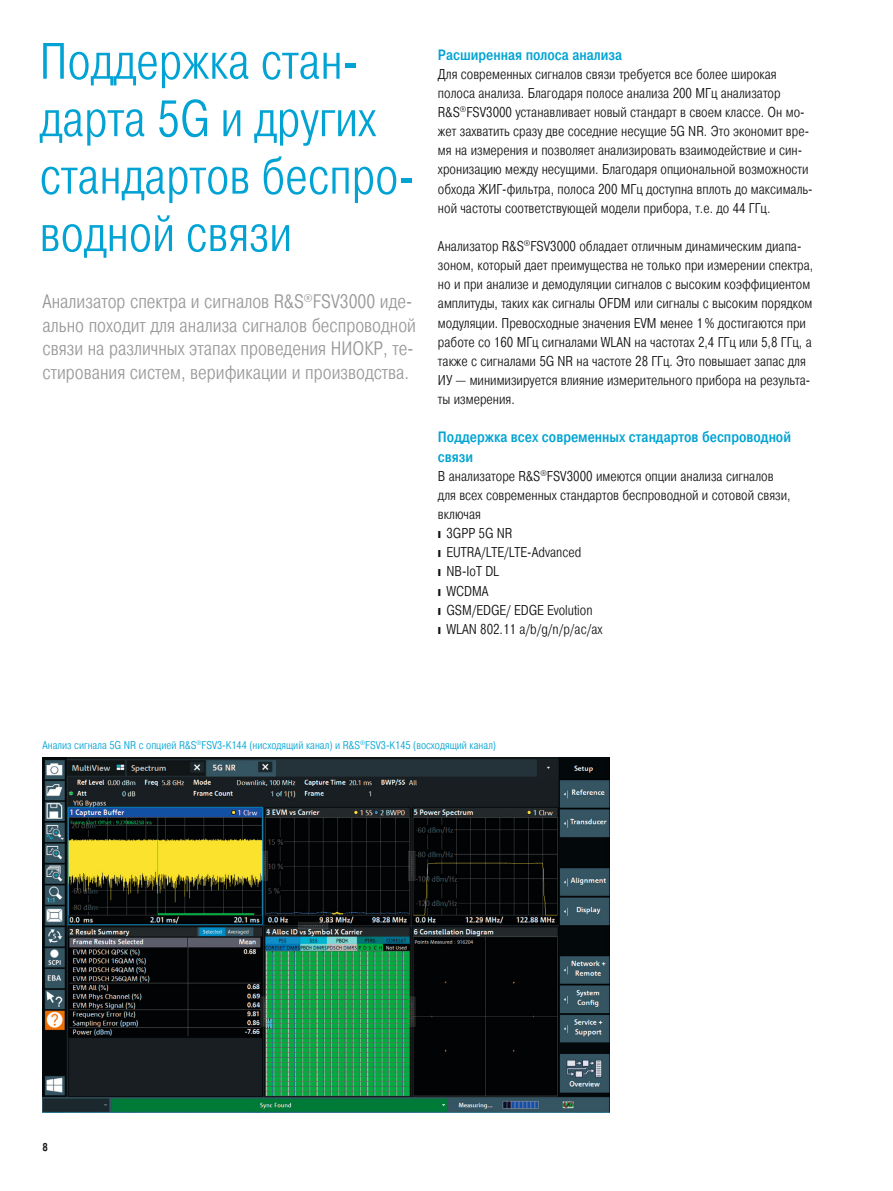
<style>
.page{position:relative;width:893px;height:1191px;background:#fff}
.page>*{position:absolute;margin:0;border:0;box-sizing:border-box;transform-origin:0 0}
.t1{font:300 51px/57.4px "Pragmatica Cond";color:#00a3d3}
.t2{font:300 19.5px/23.4px "Pragmatica Cond";color:#999}
.t3{font:500 15px/19.2px "Pragmatica Cond";color:#00a3d3}
.t4{font:300 14.25px/19.2px "Pragmatica Cond";color:#131413}
.t5{font:300 11.25px "Pragmatica Cond";color:#00a3d3}
.t6{font:500 11.25px "Pragmatica Cond";color:#131413}
.s1{font-family:"Linotype Univers 330"}
</style>
<div class="page">
<img style="left:43px;top:757px;width:567px;height:355px">
<h1 class="t1" style="left:40px;top:33px;width:376px">Поддержка стан&shy;дарта 5G и других стандартов беспро&shy;водной связи</h1>
<h2 class="t2" style="left:43px;top:290px;width:375px">Анализатор спектра и сигналов R&amp;S<sup>®</sup>FSV3000 иде&shy;ально походит для анализа сигналов беспроводной связи на различных этапах проведения НИОКР, те&shy;стирования систем, верификации и производства.</h2>
<p class="t3" style="left:438px;top:45px;width:186px">Расширенная полоса анализа</p>
<p class="t4" style="left:438px;top:64px;width:376px">Для современных сигналов связи требуется все более широкая полоса анализа. Благодаря полосе анализа 200 МГц анализатор R&amp;S<sup>®</sup>FSV3000 устанавливает новый стандарт в своем классе. Он мо&shy;жет захватить сразу две соседние несущие 5G NR. Это экономит вре&shy;мя на измерения и позволяет анализировать взаимодействие и син&shy;хронизацию между несущими. Благодаря опциональной возможности обхода ЖИГ-фильтра, полоса 200 МГц доступна вплоть до максималь&shy;ной частоты соответствующей модели прибора, т.е. до 44 ГГц.</p>
<p class="t4" style="left:438px;top:237px;width:377px">Анализатор R&amp;S<sup>®</sup>FSV3000 обладает отличным динамическим диапа&shy;зоном, который дает преимущества не только при измерении спектра, но и при анализе и демодуляции сигналов с высоким коэффициентом амплитуды, таких как сигналы OFDM или сигналы с высоким порядком модуляции. Превосходные значения EVM менее 1% достигаются при работе со 160 МГц сигналами WLAN на частотах 2,4 ГГц или 5,8 ГГц, а также с сигналами 5G NR на частоте 28 ГГц. Это повышает запас для ИУ — минимизируется влияние измерительного прибора на результа&shy;ты измерения.</p>
<p class="t3" style="left:438px;top:428px;width:355px">Поддержка всех современных стандартов беспроводной связи</p>
<p class="t4" style="left:438px;top:466px;width:354px">В анализаторе R&amp;S<sup>®</sup>FSV3000 имеются опции анализа сигналов для всех современных стандартов беспроводной и сотовой связи, включая<br><span class="s1">❙</span> 3GPP 5G NR<br><span class="s1">❙</span> EUTRA/LTE/LTE-Advanced<br><span class="s1">❙</span> NB-IoT DL<br><span class="s1">❙</span> WCDMA<br><span class="s1">❙</span> GSM/EDGE/ EDGE Evolution<br><span class="s1">❙</span> WLAN 802.11 a/b/g/n/p/ac/ax</p>
<p class="t5" style="left:43px;top:738px;width:455px">Анализ сигнала 5G NR с опцией R&amp;S<sup>®</sup>FSV3-K144 (нисходящий канал) и R&amp;S<sup>®</sup>FSV3-K145 (восходящий канал)</p>
<p class="t6" style="left:43px;top:1140px;width:7px">8</p>
</div>
